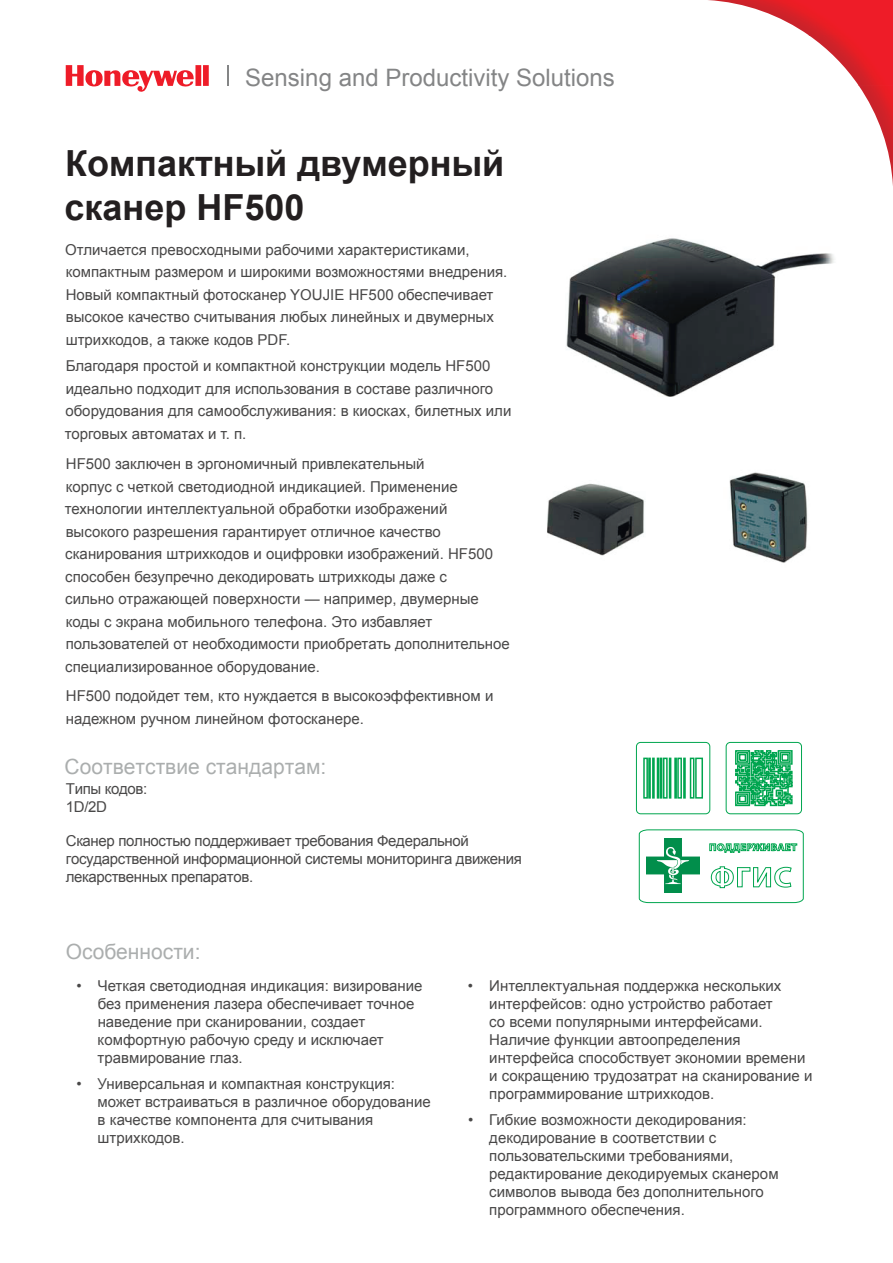
<style>
.page{position:relative;width:893px;height:1263px;background:#fff}
.page>*{position:absolute;margin:0;border:0;box-sizing:border-box;transform-origin:0 0}
.t1{font:700 36px/43.2px "Arial";color:#231f20}
.t2{font:24px "Arial";color:#848586}
.t3{font:21px "Arial";color:#abaeae}
.t4{font:15px/18px "Arial";color:#494848}
.t5{font:15px/18px "Arial";letter-spacing:-.02em;color:#494848}
</style>
<div class="page">
<img style="left:708px;top:0;width:185px;height:35px">
<img style="left:808px;top:35px;width:85px;height:50px">
<img style="left:858px;top:85px;width:35px;height:101px">
<svg style="left:66px;top:65px;width:143px;height:27px"></svg>
<svg style="left:227px;top:65px;width:1px;height:21px"></svg>
<img style="left:566px;top:238px;width:268px;height:159px">
<img style="left:729px;top:472px;width:79px;height:91px">
<img style="left:547px;top:483px;width:97px;height:73px">
<div style="left:636px;top:742px;width:74px;height:72px;border:1px solid #00a54f;border-radius:4px"></div>
<svg style="left:643px;top:757px;width:60px;height:42px"></svg>
<svg style="left:639px;top:829px;width:165px;height:74px"></svg>
<div style="left:726px;top:742px;width:76px;height:72px;border:1px solid #00a54f;border-radius:4px"></div>
<svg style="left:735px;top:750px;width:58px;height:57px;background:#42bc7c"></svg>
<h2 class="t2" style="left:245px;top:61px;width:371px">Sensing and Productivity Solutions</h2>
<h1 class="t1" style="left:65px;top:143px;width:441px">Компактный двумерный сканер HF500</h1>
<p class="t4" style="left:65px;top:238px;width:444px;line-height:22.5px">Отличается превосходными рабочими характеристиками, компактным размером и широкими возможностями внедрения.<br>Новый компактный фотосканер YOUJIE HF500 обеспечивает высокое качество считывания любых линейных и двумерных штрихкодов, а также кодов PDF.</p>
<p class="t4" style="left:65px;top:355px;width:448px;line-height:22.5px">Благодаря простой и компактной конструкции модель HF500 идеально подходит для использования в составе различного оборудования для самообслуживания: в киосках, билетных или торговых автоматах и т. п.</p>
<p class="t4" style="left:65px;top:453px;width:447px;line-height:22.5px">HF500 заключен в эргономичный привлекательный<br>корпус с четкой светодиодной индикацией. Применение технологии интеллектуальной обработки изображений высокого разрешения гарантирует отличное качество сканирования штрихкодов и оцифровки изображений. HF500 способен безупречно декодировать штрихкоды даже с<br>сильно отражающей поверхности — например, двумерные коды с экрана мобильного телефона. Это избавляет пользователей от необходимости приобретать дополнительное специализированное оборудование.</p>
<p class="t4" style="left:66px;top:685px;width:429px;line-height:22.5px">HF500 подойдет тем, кто нуждается в высокоэффективном и надежном ручном линейном фотосканере.</p>
<h3 class="t3" style="left:65px;top:752px;width:263px">Соответствие стандартам:</h3>
<p class="t5" style="left:66px;top:780px;width:83px">Типы кодов:<br>1D/2D</p>
<p class="t5" style="left:66px;top:832px;width:458px">Сканер полностью поддерживает требования Федеральной государственной информационной системы мониторинга движения лекарственных препаратов.</p>
<h3 class="t3" style="left:66px;top:937px;width:136px">Особенности:</h3>
<p class="t4" style="left:98px;top:976px;width:326px;text-indent:-21px">• Четкая светодиодная индикация: визирование без применения лазера обеспечивает точное наведение при сканировании, создает комфортную рабочую среду и исключает травмирование глаз.</p>
<p class="t4" style="left:98px;top:1075px;width:335px;text-indent:-21px">• Универсальная и компактная конструкция: может встраиваться в различное оборудование в качестве компонента для считывания штрихкодов.</p>
<p class="t4" style="left:489px;top:976px;width:325px;text-indent:-21px">• Интеллектуальная поддержка нескольких интерфейсов: одно устройство работает<br>со всеми популярными интерфейсами.<br>Наличие функции автоопределения интерфейса способствует экономии времени и сокращению трудозатрат на сканирование и программирование штрихкодов.</p>
<p class="t4" style="left:489px;top:1111px;width:291px;text-indent:-21px">• Гибкие возможности декодирования: декодирование в соответствии с пользовательскими требованиями, редактирование декодируемых сканером символов вывода без дополнительного программного обеспечения.</p>
</div>
